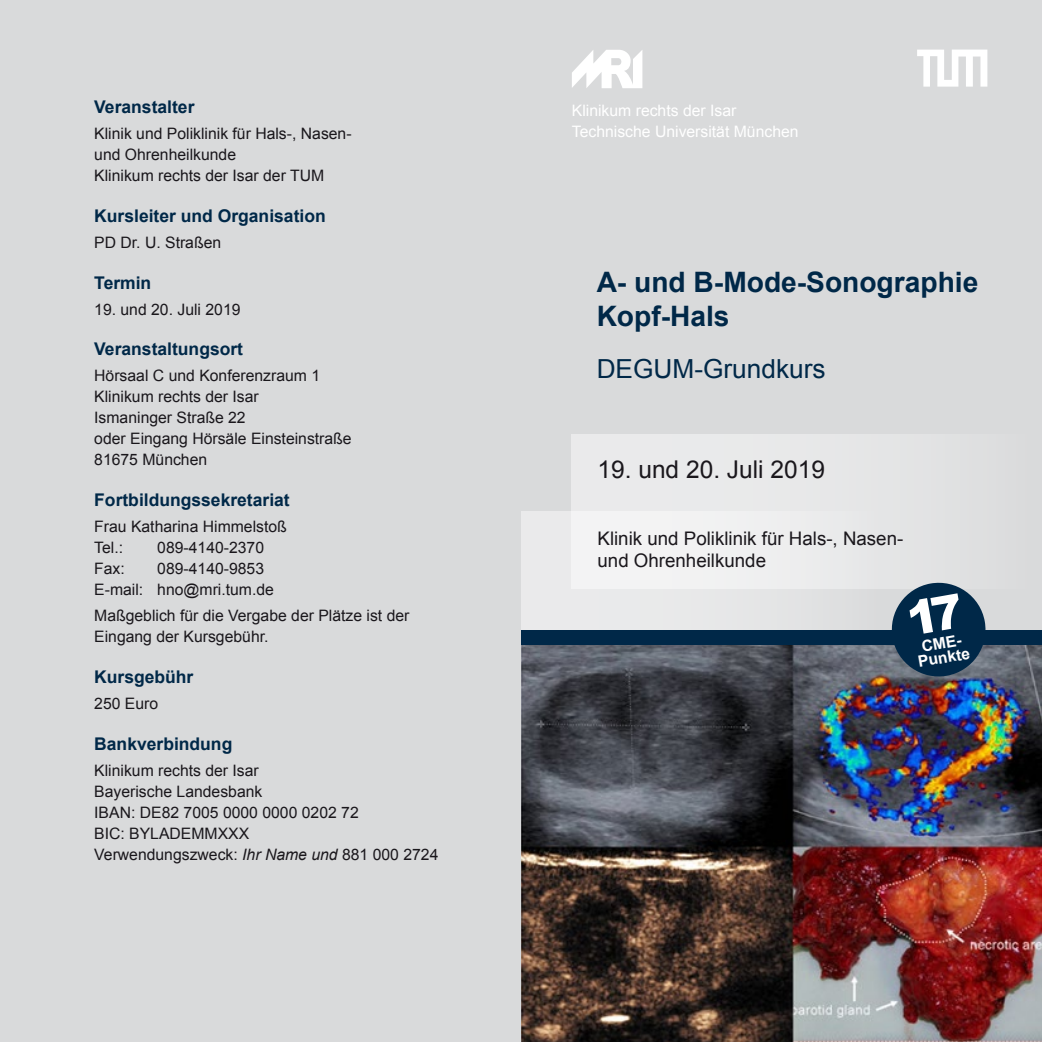
<style>
.page{position:relative;width:1042px;height:1042px;background:#d9dadb}
.page>*{position:absolute;margin:0;border:0;box-sizing:border-box;transform-origin:0 0}
.t1{font:700 28.18px/33.8px "Arial";color:#002848}
.t2{font:26.25px "Arial";color:#002848}
.t3{font:24.5px "Arial";color:#1a171c}
.t4{font:18.72px/22.4px "Arial";color:#1a171c}
.t5{font:700 17.5px "Arial";color:#002848}
.t6{font:15.75px/21px "Arial";color:#1a171c}
.t7{font:15.75px/21px "Arial";color:#fff}
.t8{font:700 15.75px/14px "Arial";color:#fff;text-align:center}
.s1{font-style:italic}
</style>
<div class="page">
<svg style="left:917px;top:50px;width:70px;height:37px"></svg>
<img style="left:521px;top:645px;width:521px;height:397px">
<div style="left:521px;top:511px;width:360px;height:119px;background:linear-gradient(to right,#edeeee,#dedfdf)"></div>
<div style="left:572px;top:434px;width:461px;height:155px;background:linear-gradient(to right,#f3f3f3,#dddedf)"></div>
<div style="left:521px;top:630px;width:521px;height:15px;background:#002848"></div>
<svg style="left:572px;top:50px;width:70px;height:38px"></svg>
<svg style="left:888px;top:579px;width:101px;height:101px"></svg>
<p class="t5" style="left:94px;top:95px;width:102px">Veranstalter</p>
<p class="t6" style="left:94px;top:123px;width:259px">Klinik und Poliklinik für Hals-, Nasen&shy;und Ohrenheilkunde<br>Klinikum rechts der Isar der TUM</p>
<p class="t5" style="left:94px;top:204px;width:233px">Kursleiter und Organisation</p>
<p class="t6" style="left:94px;top:232px;width:128px">PD Dr. U. Straßen</p>
<p class="t5" style="left:94px;top:271px;width:59px">Termin</p>
<p class="t6" style="left:94px;top:299px;width:148px">19. und 20. Juli 2019</p>
<p class="t5" style="left:94px;top:338px;width:150px">Veranstaltungsort</p>
<p class="t6" style="left:94px;top:365px;width:259px">Hörsaal C und Konferenzraum 1<br>Klinikum rechts der Isar<br>Ismaninger Straße 22<br>oder Eingang Hörsäle Einsteinstraße<br>81675 München</p>
<p class="t5" style="left:94px;top:489px;width:197px">Fortbildungssekretariat</p>
<p class="t6" style="left:94px;top:516px;width:194px">Frau Katharina Himmelstoß<br>Tel.:</p>
<p class="t6" style="left:157px;top:537px;width:108px">089-4140-2370</p>
<p class="t6" style="left:94px;top:558px;width:181px;text-indent:63px">089-4140-9853<br>E-mail: hno@mri.tum.de</p>
<p class="t6" style="left:94px;top:605px;width:317px">Maßgeblich für die Vergabe der Plätze ist der<br>Eingang der Kursgebühr.</p>
<p class="t5" style="left:94px;top:665px;width:101px">Kursgebühr</p>
<p class="t6" style="left:94px;top:693px;width:65px">250 Euro</p>
<p class="t5" style="left:94px;top:732px;width:140px">Bankverbindung</p>
<p class="t6" style="left:94px;top:760px;width:346px">Klinikum rechts der Isar<br>Bayerische Landesbank<br>IBAN: DE82 7005 0000 0000 0202 72<br>BIC: BYLADEMMXXX<br>Verwendungszweck: <span class="s1">Ihr Name und</span> 881 000 2724</p>
<p class="t6" style="left:94px;top:558px;width:32px">Fax:</p>
<p class="t7" style="left:572px;top:100px;width:228px">Klinikum rechts der Isar<br>Technische Universität München</p>
<h1 class="t1" style="left:597px;top:266px;width:383px">A- und B-Mode-Sonographie<br>Kopf-Hals</h1>
<h2 class="t2" style="left:597px;top:351px;width:230px">DEGUM-Grundkurs</h2>
<h3 class="t3" style="left:597px;top:453px;width:229px">19. und 20. Juli 2019</h3>
<p class="t4" style="left:597px;top:527px;width:307px">Klinik und Poliklinik für Hals-, Nasen&shy;und Ohrenheilkunde</p>
<p class="t8" style="left:914px;top:642px;width:54px;rotate:-10deg">CME-<br>Punkte</p>
</div>
